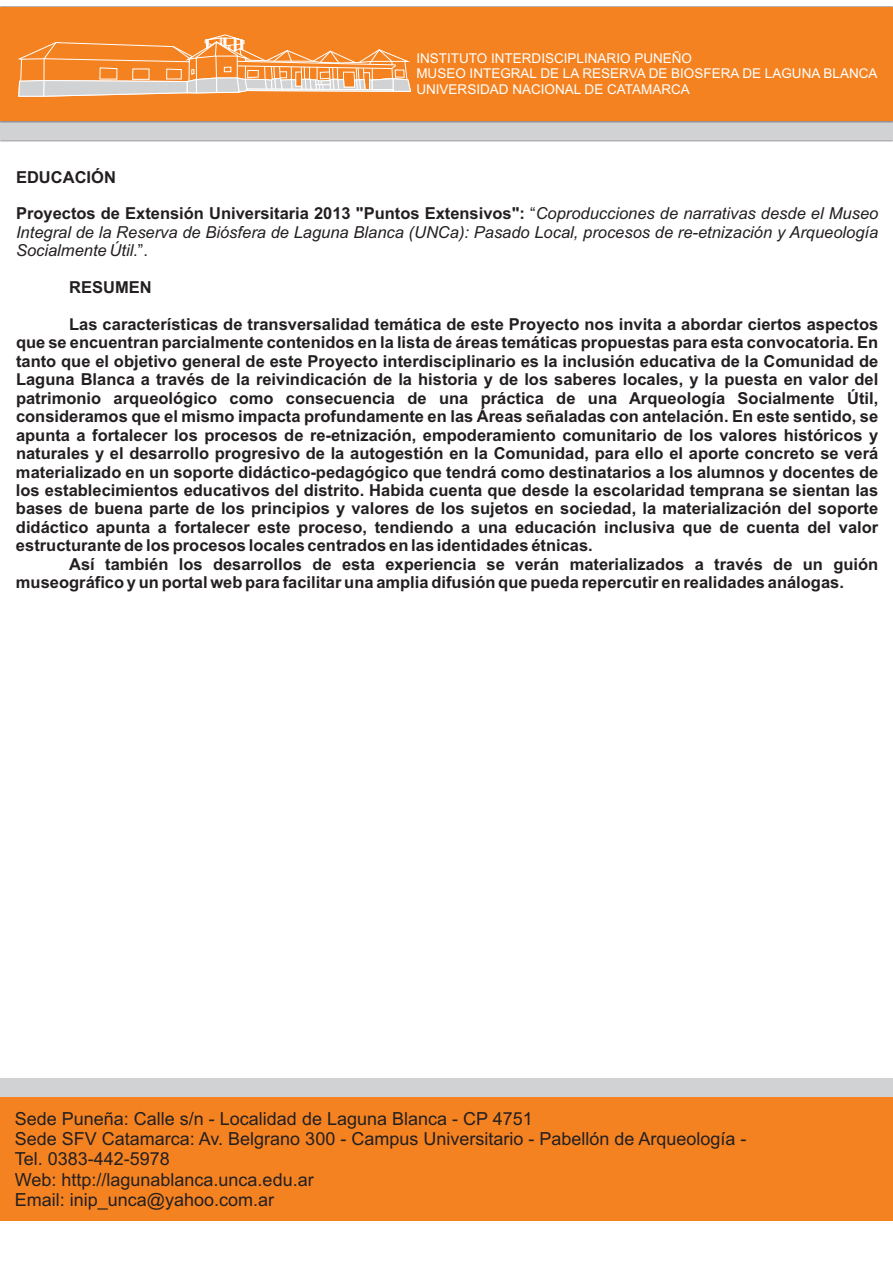
<style>
.page{position:relative;width:893px;height:1263px;background:#fff}
.page>*{position:absolute;margin:0;border:0;box-sizing:border-box;transform-origin:0 0}
.t1{font:18px/20.1px "Arial";color:#231f20}
.t2{font:700 16.5px/18.5px "Arial";color:#231f20;text-align:justify}
.t3{font:italic 16.5px/18.5px "Arial";color:#231f20;text-align:justify}
.t4{font:13.5px/15.1px "Arial";color:#fff}
.s1{font-weight:700;font-style:normal}
.s2{font-style:normal}
</style>
<div class="page">
<div style="left:0;top:26px;width:893px;height:114px;background:#d1d2d4"></div>
<div style="left:0;top:6px;width:893px;height:117px;background:#231f20;opacity:.69"></div>
<div style="left:0;top:8px;width:893px;height:113px;background:#f58220"></div>
<svg style="left:18px;top:34px;width:393px;height:108px"></svg>
<div style="left:0;top:1078px;width:893px;height:113px;background:#d1d2d4"></div>
<div style="left:0;top:1096px;width:893px;height:124px;background:#f58220"></div>
<p class="t4" style="left:416px;top:52px;width:463px">INSTITUTO INTERDISCIPLINARIO PUNEÑO<br>MUSEO INTEGRAL DE LA RESERVA DE BIOSFERA DE LAGUNA BLANCA<br>UNIVERSIDAD NACIONAL DE CATAMARCA</p>
<p class="t2" style="left:16px;top:169px;width:101px">EDUCACIÓN</p>
<p class="t3" style="left:16px;top:206px;width:864px"><span class="s1">Proyectos de Extensión Universitaria 2013 "Puntos Extensivos":</span> <span class="s2">“</span>Coproducciones de narrativas desde el Museo Integral de la Reserva de Biósfera de Laguna Blanca (UNCa): Pasado Local, procesos de re-etnización y Arqueología Socialmente Útil.<span class="s2">”.</span></p>
<p class="t2" style="left:69px;top:280px;width:84px">RESUMEN</p>
<p class="t2" style="left:16px;top:317px;width:864px;text-indent:53px">Las características de transversalidad temática de este Proyecto nos invita a abordar ciertos aspectos que se encuentran parcialmente contenidos en la lista de áreas temáticas propuestas para esta convocatoria. En tanto que el objetivo general de este Proyecto interdisciplinario es la inclusión educativa de la Comunidad de Laguna Blanca a través de la reivindicación de la historia y de los saberes locales, y la puesta en valor del patrimonio arqueológico como consecuencia de una práctica de una Arqueología Socialmente Útil, consideramos que el mismo impacta profundamente en las Áreas señaladas con antelación. En este sentido, se apunta a fortalecer los procesos de re-etnización, empoderamiento comunitario de los valores históricos y naturales y el desarrollo progresivo de la autogestión en la Comunidad, para ello el aporte concreto se verá materializado en un soporte didáctico-pedagógico que tendrá como destinatarios a los alumnos y docentes de los establecimientos educativos del distrito. Habida cuenta que desde la escolaridad temprana se sientan las bases de buena parte de los principios y valores de los sujetos en sociedad, la materialización del soporte didáctico apunta a fortalecer este proceso, tendiendo a una educación inclusiva que de cuenta del valor estructurante de los procesos locales centrados en las identidades étnicas.</p>
<p class="t2" style="left:16px;top:556px;width:864px;text-indent:53px">Así también los desarrollos de esta experiencia se verán materializados a través de un guión museográfico y un portal web para facilitar una amplia difusión que pueda repercutir en realidades análogas.</p>
<p class="t1" style="left:15px;top:1110px;width:733px">Sede Puneña: Calle s/n - Localidad de Laguna Blanca - CP 4751<br>Sede SFV Catamarca: Av. Belgrano 300 - Campus Universitario - Pabellón de Arqueología - Tel. 0383-442-5978<br>Web: http://lagunablanca.unca.edu.ar<br>Email: inip_unca@yahoo.com.ar</p>
</div>
